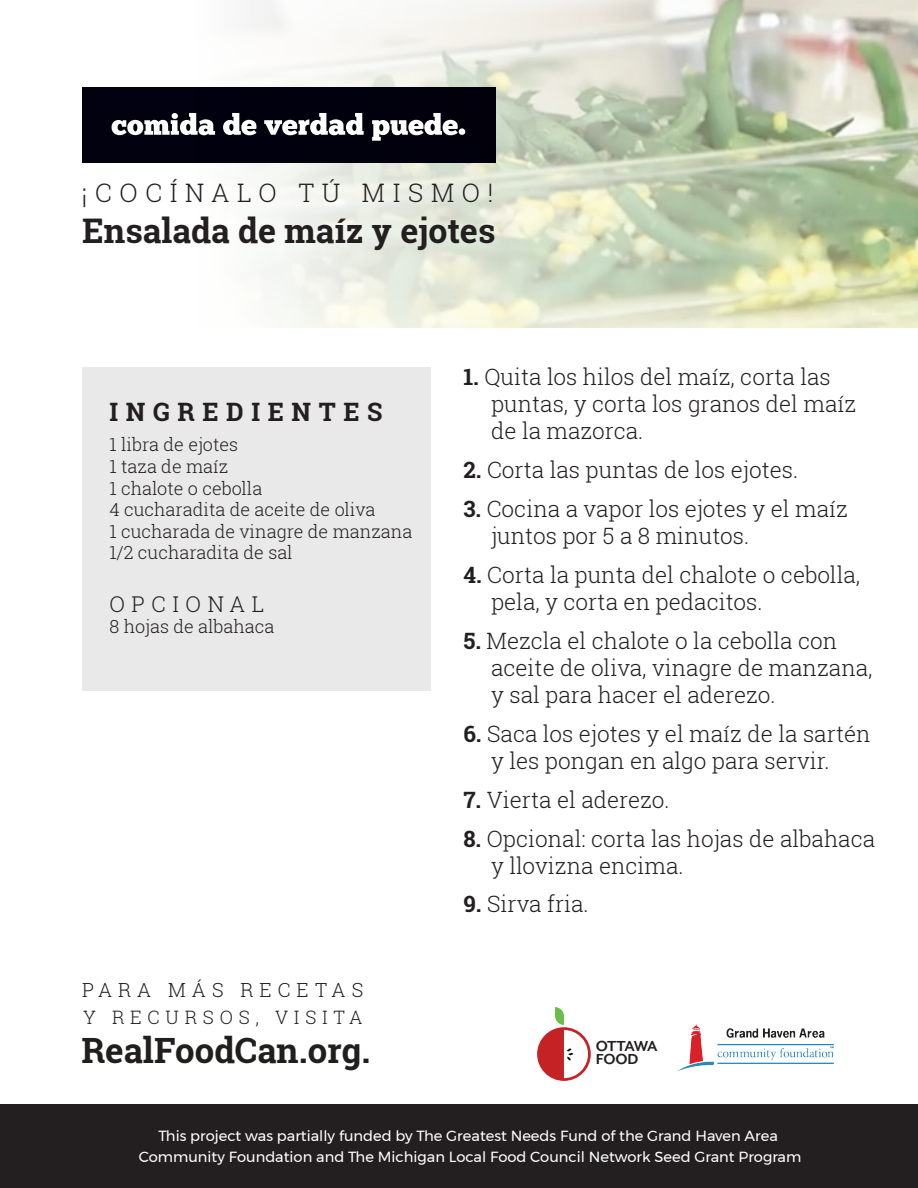
<style>
.page{position:relative;width:918px;height:1188px;background:#fff}
.page>*{position:absolute;margin:0;border:0;box-sizing:border-box;transform-origin:0 0}
.t1{font:700 34.8px "Roboto Slab";color:#211e1e}
.t2{font:700 33.9px "Roboto Slab";color:#231f20}
.t3{font:300 25.5px "Roboto Slab";letter-spacing:.3em;color:#231f20}
.t4{font:700 25.35px "Roboto Slab";letter-spacing:.3em;color:#231f20}
.t5{font:300 22.5px/27px "Roboto Slab";color:#231f20}
.t6{font:300 21.75px "Roboto Slab";letter-spacing:.3em;color:#231f20}
.t7{font:300 19.5px "Roboto Slab";letter-spacing:.31em;color:#231f20}
.t8{font:300 18.45px "Roboto Slab";letter-spacing:.31em;color:#231f20}
.t9{font:300 18px/21.6px "Roboto Slab";color:#231f20}
.t10{font:700 16.8px/13.4px "Mr Eaves Mod OT";letter-spacing:-.02em;color:#231f20}
.t11{font:14.7px/20.9px "Montserrat";color:#fff;text-align:center}
.s1{font-weight:700}
</style>
<div class="page">
<div style="left:0;top:1104px;width:918px;height:84px;background:#231f20"></div>
<svg style="left:246px;top:0;width:672px;height:327px;background:#d6dcc8"></svg>
<div style="left:82px;top:368px;width:349px;height:323px;background:#e9e9e9"></div>
<div style="left:537px;top:1027px;width:54px;height:54px;background:#c42225;border-radius:50%"></div>
<svg style="left:555px;top:1007px;width:33px;height:71px"></svg>
<img style="left:677px;top:1024px;width:157px;height:48px">
<div style="left:82px;top:87px;width:414px;height:76px;background:#02010f"></div>
<svg style="left:112px;top:113px;width:103px;height:22px"></svg>
<svg style="left:223px;top:113px;width:34px;height:22px"></svg>
<svg style="left:264px;top:113px;width:100px;height:22px"></svg>
<svg style="left:372px;top:113px;width:86px;height:28px"></svg>
<div style="left:459px;top:128px;width:6px;height:7px;background:#fff;border-radius:50%"></div>
<p class="t3" style="left:82px;top:175px;width:413px">¡COCÍNALO TÚ MISMO!</p>
<h2 class="t2" style="left:82px;top:207px;width:415px">Ensalada de maíz y ejotes</h2>
<p class="t4" style="left:109px;top:394px;width:275px">INGREDIENTES</p>
<p class="t9" style="left:109px;top:434px;width:304px">1 libra de ejotes<br>1 taza de maíz<br>1 chalote o cebolla<br>4 cucharadita de aceite de oliva<br>1 cucharada de vinagre de manzana<br>1/2 cucharadita de sal</p>
<p class="t6" style="left:109px;top:589px;width:156px">OPCIONAL</p>
<p class="t9" style="left:109px;top:615px;width:166px">8 hojas de albahaca</p>
<p class="t7" style="left:82px;top:977px;width:283px">PARA MÁS RECETAS</p>
<p class="t8" style="left:83px;top:1005px;width:281px">Y RECURSOS, VISITA</p>
<h1 class="t1" style="left:81px;top:1026px;width:290px">RealFoodCan.org.</h1>
<p class="t5" style="left:491px;top:363px;width:367px;text-indent:-28px"><span class="s1">1.</span> Quita los hilos del maíz, corta las puntas, y corta los granos del maíz de la mazorca.</p>
<p class="t5" style="left:463px;top:456px;width:336px"><span class="s1">2.</span> Corta las puntas de los ejotes.</p>
<p class="t5" style="left:491px;top:495px;width:358px;text-indent:-28px"><span class="s1">3.</span> Cocina a vapor los ejotes y el maíz juntos por 5 a 8 minutos.</p>
<p class="t5" style="left:491px;top:561px;width:371px;text-indent:-28px"><span class="s1">4.</span> Corta la punta del chalote o cebolla, pela, y corta en pedacitos.</p>
<p class="t5" style="left:491px;top:627px;width:383px;text-indent:-28px"><span class="s1">5.</span> Mezcla el chalote o la cebolla con aceite de oliva, vinagre de manzana, y sal para hacer el aderezo.</p>
<p class="t5" style="left:463px;top:720px;width:409px;text-align:center"><span class="s1">6.</span> Saca los ejotes y el maíz de la sartén y les pongan en algo para servir.</p>
<p class="t5" style="left:463px;top:785px;width:208px"><span class="s1">7.</span> Vierta el aderezo.</p>
<p class="t5" style="left:491px;top:824px;width:386px;text-indent:-28px"><span class="s1">8.</span> Opcional: corta las hojas de albahaca y llovizna encima.</p>
<p class="t5" style="left:463px;top:890px;width:127px"><span class="s1">9.</span> Sirva fria.</p>
<p class="t10" style="left:596px;top:1039px;width:63px">OTTAWA<br>FOOD</p>
<p class="t11" style="left:139px;top:1125px;width:664px">This project was partially funded by The Greatest Needs Fund of the Grand Haven Area<br>Community Foundation and The Michigan Local Food Council Network Seed Grant Program</p>
</div>
